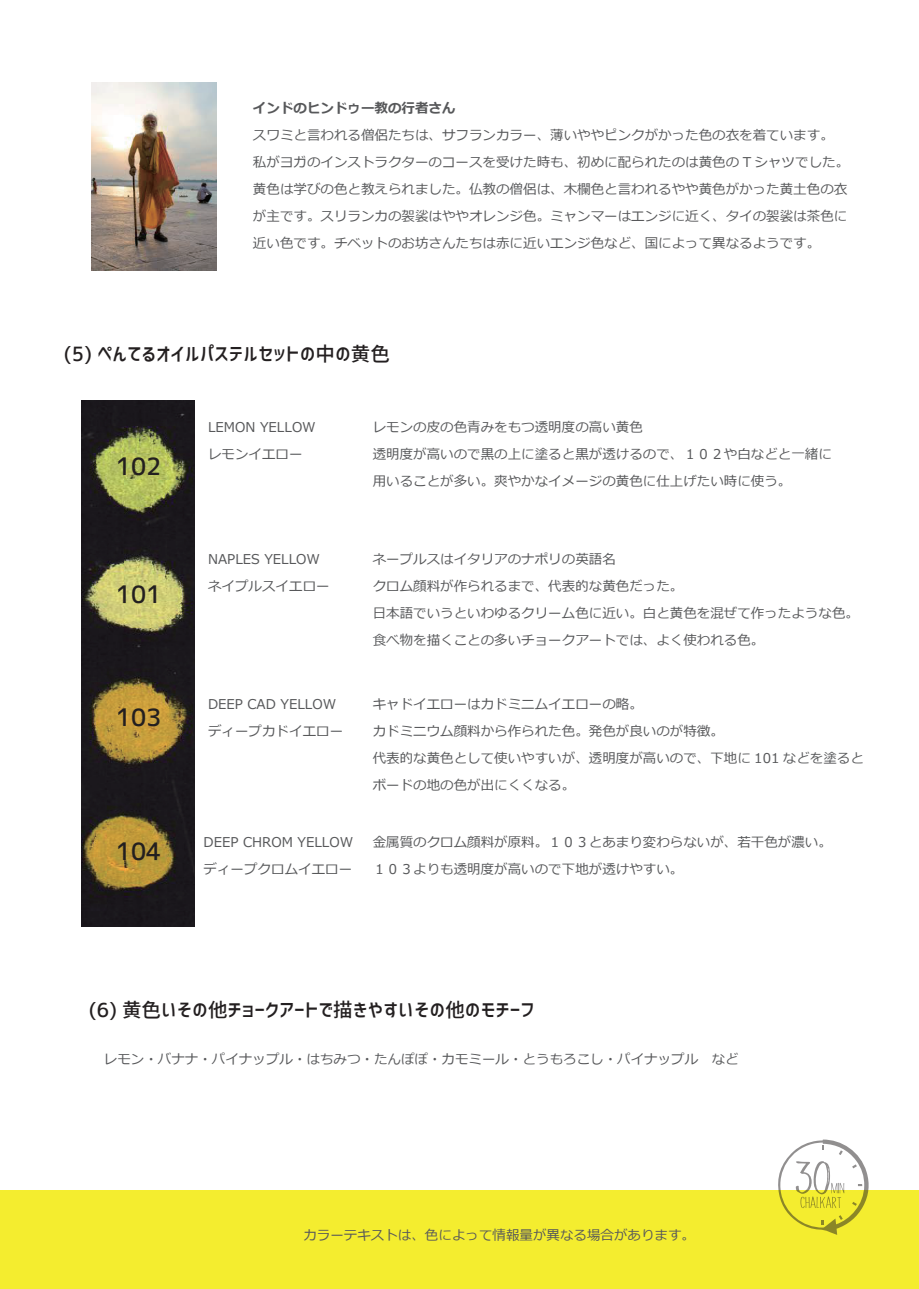
<style>
.page{position:relative;width:919px;height:1289px;background:#fff}
.page>*{position:absolute;margin:0;border:0;box-sizing:border-box;transform-origin:0 0}
.t1{font:24px "Corporate Logo Medium";color:#231f20}
.t2{font:19.5px "Corporate Logo Medium";color:#231f20}
.t3{font:13.5px/27px "Meiryo";color:#57585a}
.t4{font:700 13.5px "Meiryo";color:#57585a}
</style>
<div class="page">
<div style="left:0;top:1189px;width:918px;height:99px;background:#f4ed2f"></div>
<svg style="left:778px;top:1139px;width:90px;height:95px"></svg>
<img style="left:81px;top:401px;width:113px;height:525px">
<img style="left:92px;top:82px;width:124px;height:188px">
<p class="t4" style="left:253px;top:98px;width:204px">インドのヒンドゥー教の行者さん</p>
<p class="t3" style="left:253px;top:122px;width:597px">スワミと言われる僧侶たちは、サフランカラー、薄いややピンクがかった色の衣を着ています。私がヨガのインストラクターのコースを受けた時も、初めに配られたのは黄色の T シャツでした。黄色は学びの色と教えられました。仏教の僧侶は、木欄色と言われるやや黄色がかった黄土色の衣が主です。スリランカの袈裟はややオレンジ色。ミャンマーはエンジに近く、タイの袈裟は茶色に近い色です。チベットのお坊さんたちは赤に近いエンジ色など、国によって異なるようです。</p>
<h2 class="t2" style="left:64px;top:341px;width:327px">(5) ぺんてるオイルパステルセットの中の黄色</h2>
<h1 class="t1" style="left:116px;top:450px;width:47px">102</h1>
<h1 class="t1" style="left:116px;top:578px;width:47px">101</h1>
<h1 class="t1" style="left:116px;top:701px;width:47px">103</h1>
<h1 class="t1" style="left:116px;top:835px;width:47px">104</h1>
<p class="t3" style="left:208px;top:414px;width:109px">LEMON YELLOWレモンイエロー</p>
<p class="t3" style="left:372px;top:414px;width:460px">レモンの皮の色青みをもつ透明度の高い黄色<br>透明度が高いので黒の上に塗ると黒が透けるので、１０２や白などと一緒に用いることが多い。爽やかなイメージの黄色に仕上げたい時に使う。</p>
<p class="t3" style="left:208px;top:546px;width:123px">NAPLES YELLOWネイプルスイエロー</p>
<p class="t3" style="left:372px;top:546px;width:487px">ネープルスはイタリアのナポリの英語名<br>クロム顔料が作られるまで、代表的な黄色だった。<br>日本語でいうといわゆるクリーム色に近い。白と黄色を混ぜて作ったような色。食べ物を描くことの多いチョークアートでは、よく使われる色。</p>
<p class="t3" style="left:208px;top:691px;width:136px">DEEP CAD YELLOWディープカドイエロー</p>
<p class="t3" style="left:203px;top:829px;width:151px">DEEP CHROM YELLOWディープクロムイエロー</p>
<p class="t3" style="left:372px;top:691px;width:492px">キャドイエローはカドミニムイエローの略。<br>カドミニウム顔料から作られた色。発色が良いのが特徴。<br>代表的な黄色として使いやすいが、透明度が高いので、下地に 101 などを塗るとボードの地の色が出にくくなる。</p>
<p class="t3" style="left:372px;top:829px;width:460px">金属質のクロム顔料が原料。１０３とあまり変わらないが、若干色が濃い。<br>１０３よりも透明度が高いので下地が透けやすい。</p>
<h2 class="t2" style="left:89px;top:997px;width:447px">(6) 黄色いその他チョークアートで描きやすいその他のモチーフ</h2>
<p class="t3" style="left:104px;top:1045px;width:636px">レモン・バナナ・パイナップル・はちみつ・たんぽぽ・カモミール・とうもろこし・パイナップル　など</p>
<p class="t3" style="left:303px;top:1221px;width:393px">カラーテキストは、色によって情報量が異なる場合があります。</p>
</div>
